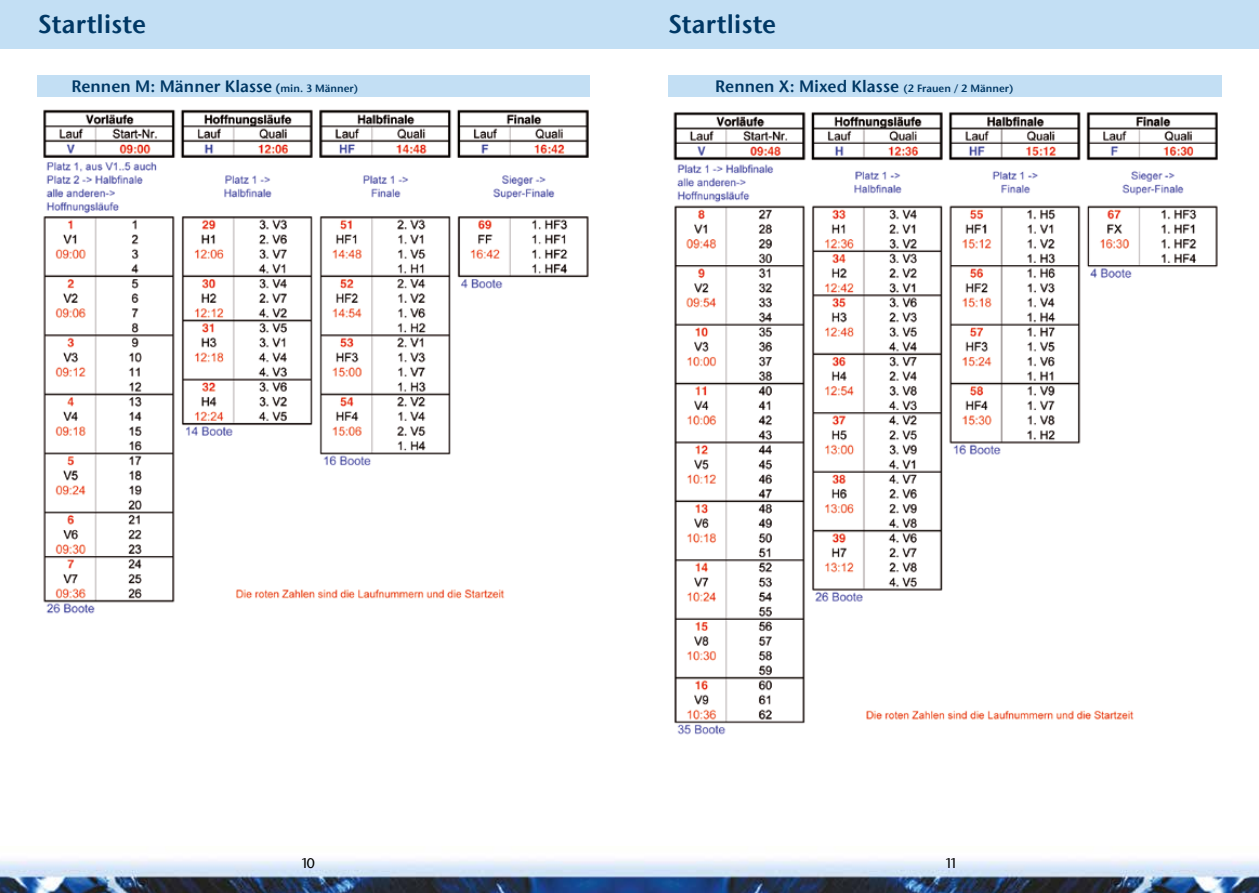
<style>
.page{position:relative;width:1259px;height:893px;background:#fff}
.page>*{position:absolute;margin:0;border:0;box-sizing:border-box;transform-origin:0 0}
.t1{font:25.5px "ITC Stone Sans Com Semi";color:#003865}
.t2{font:16.5px "ITC Stone Sans Com Semi";color:#003865}
.t3{font:500 13.5px "Stone Sans";color:#000}
.s1{font-size:12px}
.s2{font-size:10.5px}
</style>
<div class="page">
<div style="left:0;top:0;width:1259px;height:49px;background:#c3dff4"></div>
<img style="left:0;top:860px;width:1259px;height:33px">
<div style="left:37px;top:75px;width:553px;height:22px;background:#c3dff4"></div>
<div style="left:668px;top:75px;width:553px;height:22px;background:#c3dff4"></div>
<img style="left:43px;top:109px;width:546px;height:505px">
<img style="left:673px;top:112px;width:545px;height:623px">
<h1 class="t1" style="left:38px;top:9px;width:109px">Startliste</h1>
<h1 class="t1" style="left:668px;top:9px;width:109px">Startliste</h1>
<p class="t2" style="left:71px;top:76px;width:288px">Rennen M: Männer Klasse <span class="s1">(</span><span class="s2">min. 3 Männer)</span></p>
<p class="t2" style="left:715px;top:76px;width:300px">Rennen X: Mixed Klasse <span class="s2">(2 Frauen / 2 Männer)</span></p>
<p class="t3" style="left:301px;top:855px;width:15px">10</p>
<p class="t3" style="left:945px;top:855px;width:11px">11</p>
</div>
